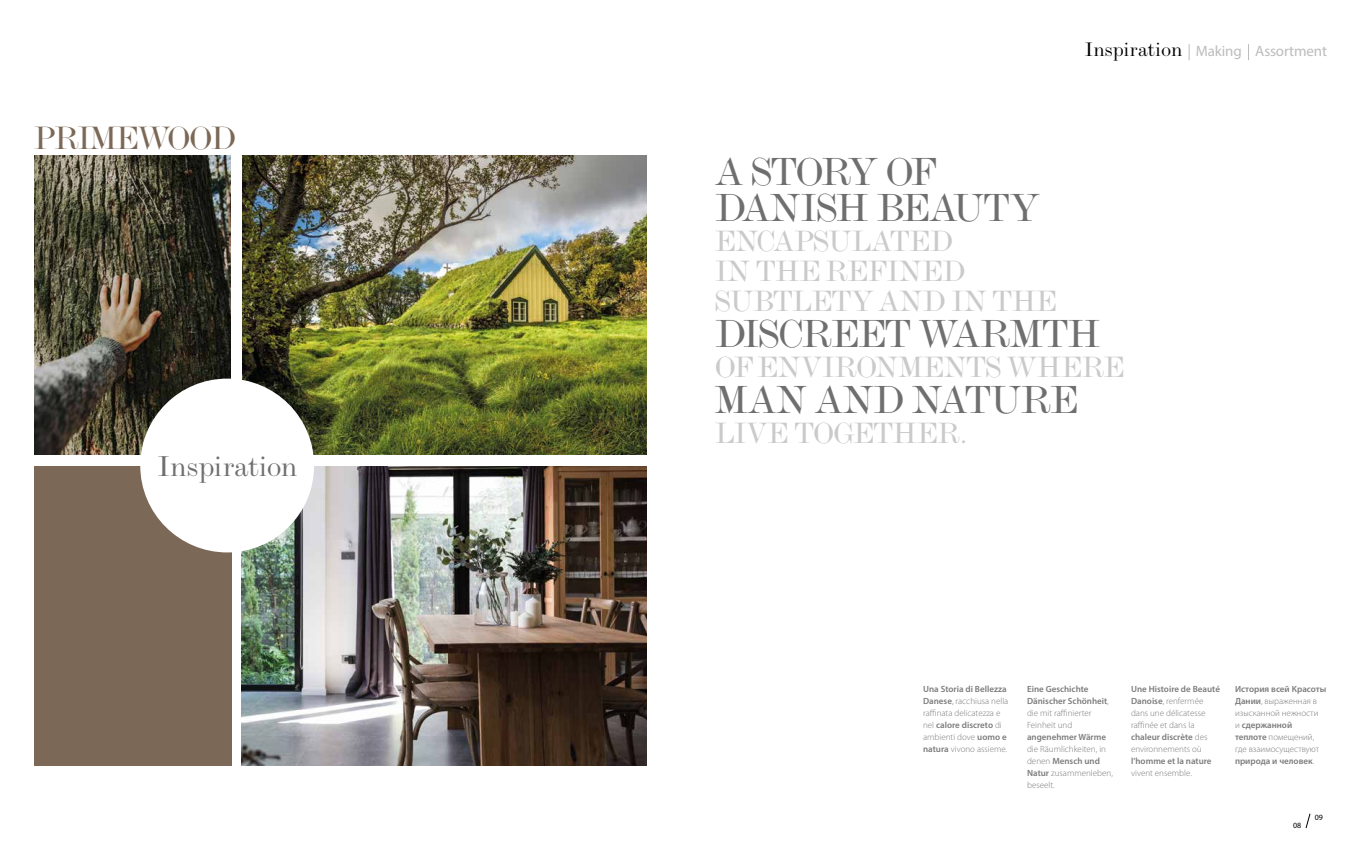
<style>
.page{position:relative;width:1361px;height:842px;background:#fff}
.page>*{position:absolute;margin:0;border:0;box-sizing:border-box;transform-origin:0 0}
.t1{font:40px/36px "Baron MT Modern Text";letter-spacing:-.05em;color:#706f6f}
.t2{font:100 33px "Baron MT Modern";letter-spacing:-.03em;color:#7b6856}
.t3{font:30px/30px "Baron MT Modern Text";letter-spacing:-.04em;color:#cacaca}
.t4{font:29.3px "Baron MT Modern Text";letter-spacing:-.01em;color:#706f6f}
.t5{font:15px "Myriad Pro";letter-spacing:-.005em;color:#bcbcbc}
.t6{font:300 9px/12px "Myriad Pro";color:#7c7b7b}
.t7{font:600 9px/12px "Myriad Pro";color:#7c7b7b}
.t8{font:8px "Myriad Pro";color:#000}
.s1{font-family:"Baron MT Modern Text";font-size:20px;color:#000}
.s2{font-weight:600}
.s3{font-weight:300}
</style>
<div class="page">
<img style="left:242px;top:466px;width:404px;height:299px">
<img style="left:243px;top:156px;width:403px;height:299px">
<div style="left:34px;top:466px;width:197px;height:299px;background:#7b6856"></div>
<img style="left:34px;top:156px;width:197px;height:299px">
<div style="left:140px;top:379px;width:174px;height:173px;background:#fff;border-radius:50%"></div>
<svg style="left:1189px;top:44px;width:1px;height:16px"></svg>
<svg style="left:1248px;top:44px;width:1px;height:16px"></svg>
<svg style="left:1305px;top:813px;width:5px;height:16px"></svg>
<h2 class="t2" style="left:34px;top:121px;width:203px">PRIMEWOOD</h2>
<h3 class="t4" style="left:157px;top:448px;width:142px">Inspiration</h3>
<h3 class="t5" style="left:1084px;top:42px;width:244px"><span class="s1">Inspiration</span> Making Assortment</h3>
<h1 class="t1" style="left:714px;top:153px;width:327px">A STORY OF<br>DANISH BEAUTY</h1>
<h3 class="t3" style="left:714px;top:225px;width:344px">ENCAPSULATED<br>IN THE REFINED<br>SUBTLETY AND IN THE</h3>
<h1 class="t1" style="left:714px;top:315px;width:388px">DISCREET WARMTH</h1>
<h3 class="t3" style="left:714px;top:351px;width:412px">OF ENVIRONMENTS WHERE</h3>
<h1 class="t1" style="left:714px;top:381px;width:366px">MAN AND NATURE</h1>
<h3 class="t3" style="left:714px;top:417px;width:255px">LIVE TOGETHER.</h3>
<p class="t6" style="left:923px;top:683px;width:87px"><span class="s2">Una Storia di Bellezza<br>Danese</span>, racchiusa nella raffinata delicatezza e nel <span class="s2">calore discreto</span> di ambienti dove <span class="s2">uomo e natura</span> vivono assieme.</p>
<p class="t7" style="left:1027px;top:682px;width:83px">Eine Geschichte<br>Dänischer Schönheit<span class="s3">, die mit raffinierter<br>Feinheit und</span></p>
<p class="t7" style="left:1027px;top:730px;width:81px">angenehmer Wärme</p>
<p class="t6" style="left:1027px;top:743px;width:87px">die Räumlichkeiten, in denen <span class="s2">Mensch und<br>Natur</span> zusammenleben, beseelt.</p>
<p class="t6" style="left:1131px;top:683px;width:90px"><span class="s2">Une Histoire de Beauté<br>Danoise</span>, renfermée dans une délicatesse raffinée et dans la <span class="s2">chaleur discrète</span> des environnements où</p>
<p class="t7" style="left:1131px;top:754px;width:82px">l’homme et la nature</p>
<p class="t6" style="left:1131px;top:767px;width:62px">vivent ensemble.</p>
<p class="t6" style="left:1235px;top:683px;width:93px"><span class="s2">История всей Красоты<br>Дании</span>, выраженная в изысканной нежности<br>и <span class="s2">сдержанной<br>теплоте</span> помещений, где взаимосуществуют <span class="s2">природа и человек</span>.</p>
<p class="t8" style="left:1293px;top:820px;width:10px">08</p>
<p class="t8" style="left:1314px;top:812px;width:10px">09</p>
</div>
